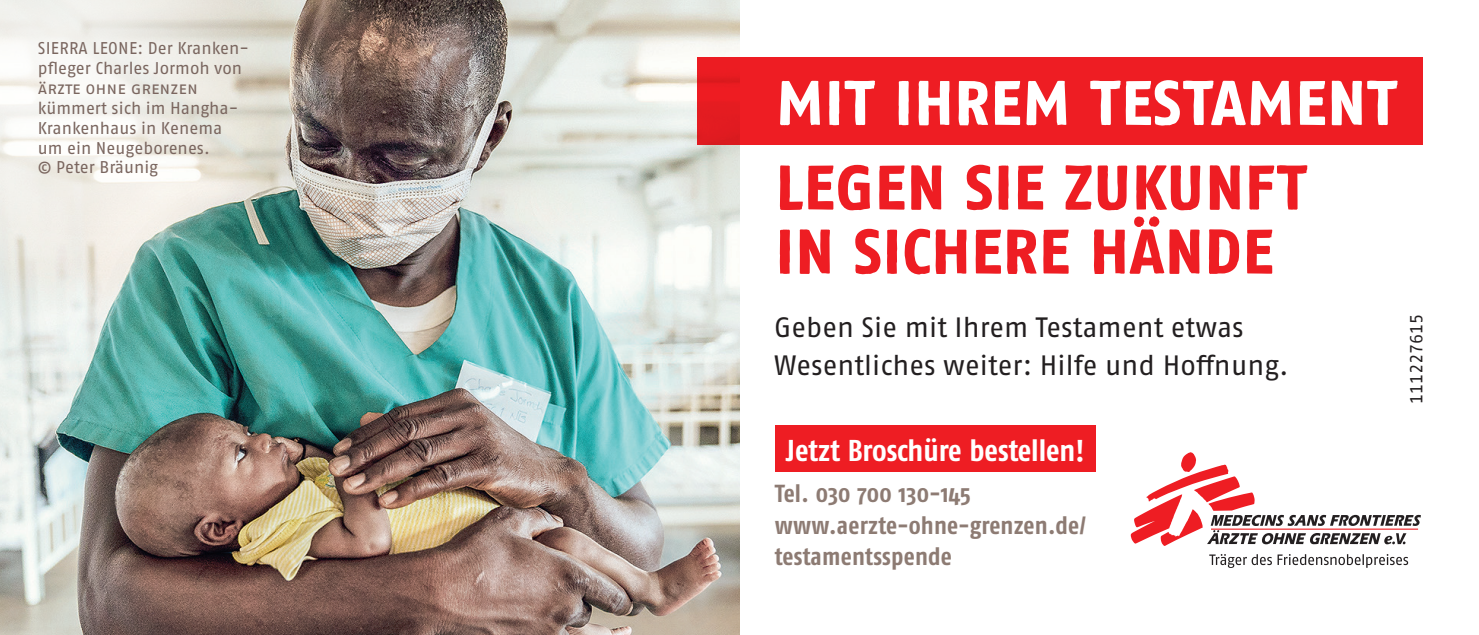
<style>
.page{position:relative;width:1479px;height:635px;background:#fff}
.page>*{position:absolute;margin:0;border:0;box-sizing:border-box;transform-origin:0 0}
.Headline_RE_8_140{font:62.65px/64px "Fago Rough Bold Lf";letter-spacing:.02em;color:#ee1d23}
.Headline_RE_8_140-2{font:62.65px "Fago Rough Bold Lf";letter-spacing:.02em;color:#fff}
.Copy_RE_8{font:700 condensed 30.1px "Fago Pro";color:#fff}
.ÄRZ_-_FLIESSTEXT_9_pt__linksbündig{font:28px/38.5px "Fago Pro";letter-spacing:.005em;color:#231f20}
.Copy_RE_8-2{font:700 condensed 24.5px/31.5px "Fago Pro";letter-spacing:.01em;color:#8d7b73}
.t1{font:17.5px "Fago Pro";letter-spacing:-.015em;color:#231f20}
.ÄRZ_-_FLIESSTEXT_9_pt__linksbündig-2{font:17.15px/19.9px "Fago Pro";letter-spacing:.005em;color:#7a665f}
</style>
<div class="page">
<img style="left:0;top:0;width:739px;height:635px">
<img style="left:0;top:0;width:368px;height:371px">
<div style="left:697px;top:58px;width:725px;height:87px;background:#ee1d23"></div>
<div style="left:774px;top:426px;width:321px;height:46px;background:#ee1d23"></div>
<svg style="left:1130px;top:452px;width:290px;height:94px"></svg>
<svg style="left:1209px;top:554px;width:198px;height:14px"></svg>
<p class="ÄRZ_-_FLIESSTEXT_9_pt__linksbündig-2" style="left:38px;top:38px;width:213px">SIERRA LEONE: Der Kranken&shy;pfleger Charles Jormoh von<br>Ärzte ohne Grenzen kümmert sich im Hangha--<br>Krankenhaus in Kenema um ein Neugeborenes.<br>© Peter Bräunig</p>
<p class="Headline_RE_8_140-2" style="left:776px;top:68px;width:623px">MIT IHREM TESTAMENT</p>
<p class="Headline_RE_8_140" style="left:776px;top:156px;width:533px">LEGEN SIE ZUKUNFT<br>IN SICHERE HÄNDE</p>
<p class="ÄRZ_-_FLIESSTEXT_9_pt__linksbündig" style="left:774px;top:307px;width:516px">Geben Sie mit Ihrem Testament etwas<br>Wesentliches weiter: Hilfe und Hoffnung.</p>
<p class="t1" style="left:1405px;top:404px;width:91px;rotate:-90deg">111227615</p>
<p class="Copy_RE_8" style="left:786px;top:432px;width:300px">Jetzt Broschüre bestellen!</p>
<p class="Copy_RE_8-2" style="left:774px;top:478px;width:197px">Tel. 030 700 130-145</p>
<p class="Copy_RE_8-2" style="left:774px;top:509px;width:313px">www.aerzte-ohne-grenzen.de/ testamentsspende</p>
</div>
